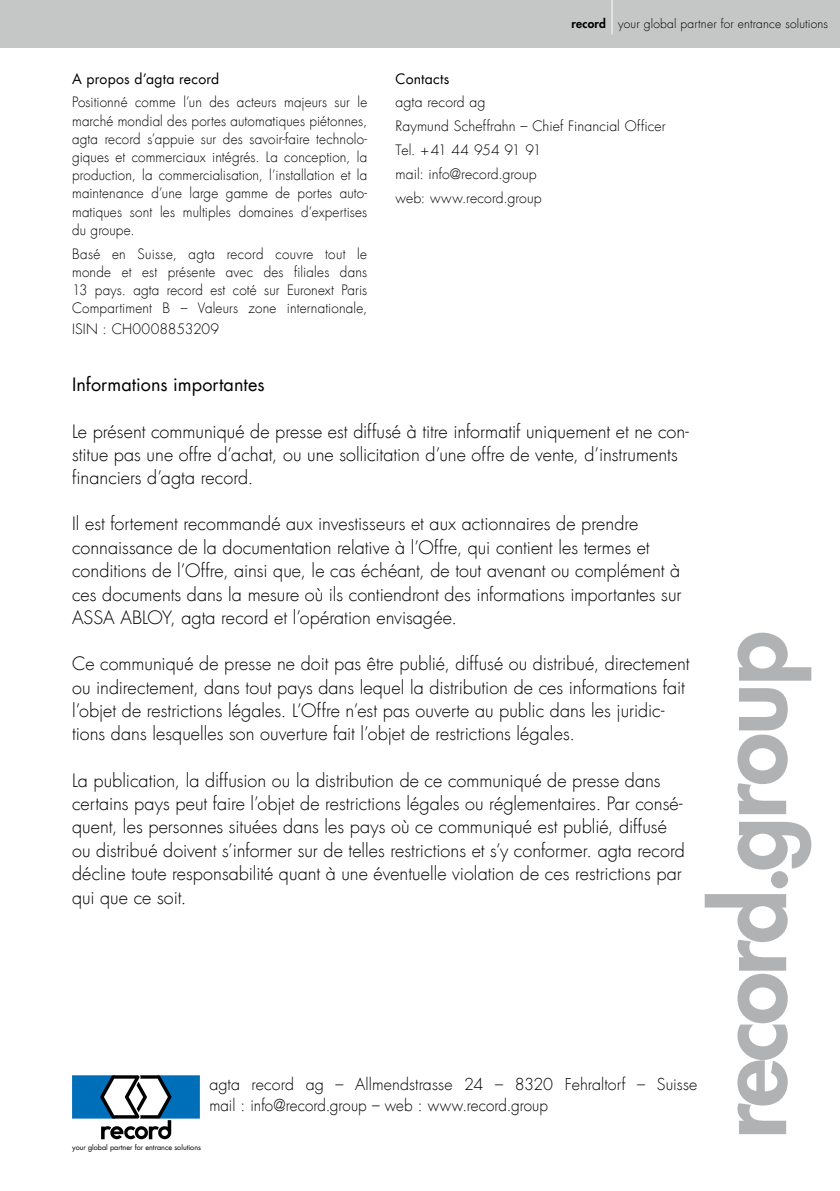
<style>
.page{position:relative;width:840px;height:1191px;background:#fff}
.page>*{position:absolute;margin:0;border:0;box-sizing:border-box;transform-origin:0 0}
.t1{font:800 96px "Futura Std";letter-spacing:-.025em;color:#b1b2b3}
.t2{font:300 18px/23.4px "Futura Com";color:#000}
.t3{font:18px "Futura Com";letter-spacing:.005em;color:#000}
.t4{font:300 16px/20.8px "Futura Com";letter-spacing:.005em;color:#000}
.t5{font:300 14px/18.2px "Futura Com";letter-spacing:.01em;color:#000;text-align:justify;scale:.96 1}
.t6{font:300 14px/23.8px "Futura Com";letter-spacing:.01em;color:#000}
.t7{font:14px "Futura Com";letter-spacing:.015em;color:#000}
.t8{font:300 12px "Futura Com";letter-spacing:.015em;color:#000}
.t9{font:7.2px "Futura Com";color:#000}
.s1{font-family:"Futura Std";font-weight:800}
</style>
<div class="page">
<svg style="left:72px;top:1075px;width:128px;height:64px"></svg>
<div style="left:0;top:0;width:839px;height:48px;background:#c5c6c6"></div>
<hr style="left:611px;top:0;width:1px;height:34px;background:#fff">
<p class="t7" style="left:72px;top:69px;width:149px">A propos d’agta record</p>
<p class="t5" style="left:72px;top:93px;width:309px">Positionné comme l’un des acteurs majeurs sur le marché mondial des portes automatiques piétonnes, agta record s’appuie sur des savoir-faire technolo&shy;giques et commerciaux intégrés. La conception, la production, la commercialisation, l’installation et la maintenance d’une large gamme de portes auto&shy;matiques sont les multiples domaines d’expertises du groupe.</p>
<p class="t5" style="left:72px;top:245px;width:309px">Basé en Suisse, agta record couvre tout le monde et est présente avec des filiales dans 13 pays. agta record est coté sur Euronext Paris Compartiment B – Valeurs zone internationale,</p>
<p class="t6" style="left:72px;top:317px;width:148px">ISIN : CH0008853209</p>
<p class="t8" style="left:571px;top:16px;width:258px"><span class="s1">record</span> your global partner for entrance solutions</p>
<p class="t7" style="left:395px;top:69px;width:55px">Contacts</p>
<p class="t6" style="left:395px;top:90px;width:271px">agta record ag<br>Raymund Scheffrahn – Chief Financial Officer<br>Tel. +41 44 954 91 91<br>mail: info@record.group<br>web: www.record.group</p>
<p class="t3" style="left:72px;top:372px;width:194px">Informations importantes</p>
<p class="t2" style="left:72px;top:419px;width:618px">Le présent communiqué de presse est diffusé à titre informatif uniquement et ne con&shy;stitue pas une offre d’achat, ou une sollicitation d’une offre de vente, d’instruments financiers d’agta record.</p>
<p class="t2" style="left:72px;top:512px;width:610px">Il est fortement recommandé aux investisseurs et aux actionnaires de prendre connaissance de la documentation relative à l’Offre, qui contient les termes et conditions de l’Offre, ainsi que, le cas échéant, de tout avenant ou complément à ces documents dans la mesure où ils contiendront des informations importantes sur ASSA ABLOY, agta record et l’opération envisagée.</p>
<p class="t2" style="left:72px;top:652px;width:618px">Ce communiqué de presse ne doit pas être publié, diffusé ou distribué, directement ou indirectement, dans tout pays dans lequel la distribution de ces informations fait l’objet de restrictions légales. L’Offre n’est pas ouverte au public dans les juridic&shy;tions dans lesquelles son ouverture fait l’objet de restrictions légales.</p>
<p class="t2" style="left:72px;top:768px;width:614px">La publication, la diffusion ou la distribution de ce communiqué de presse dans certains pays peut faire l’objet de restrictions légales ou réglementaires. Par consé&shy;quent, les personnes situées dans les pays où ce communiqué est publié, diffusé ou distribué doivent s’informer sur de telles restrictions et s’y conformer. agta record décline toute responsabilité quant à une éventuelle violation de ces restrictions par qui que ce soit.</p>
<h1 class="t1" style="left:689px;top:1139px;width:509px;rotate:-90deg">record.group</h1>
<p class="t4" style="left:209px;top:1073px;width:489px">agta record ag – Allmendstrasse 24 – 8320 Fehraltorf – Suisse mail : info@record.group – web : www.record.group</p>
<p class="t9" style="left:72px;top:1142px;width:130px">your global partner for entrance solutions</p>
</div>
